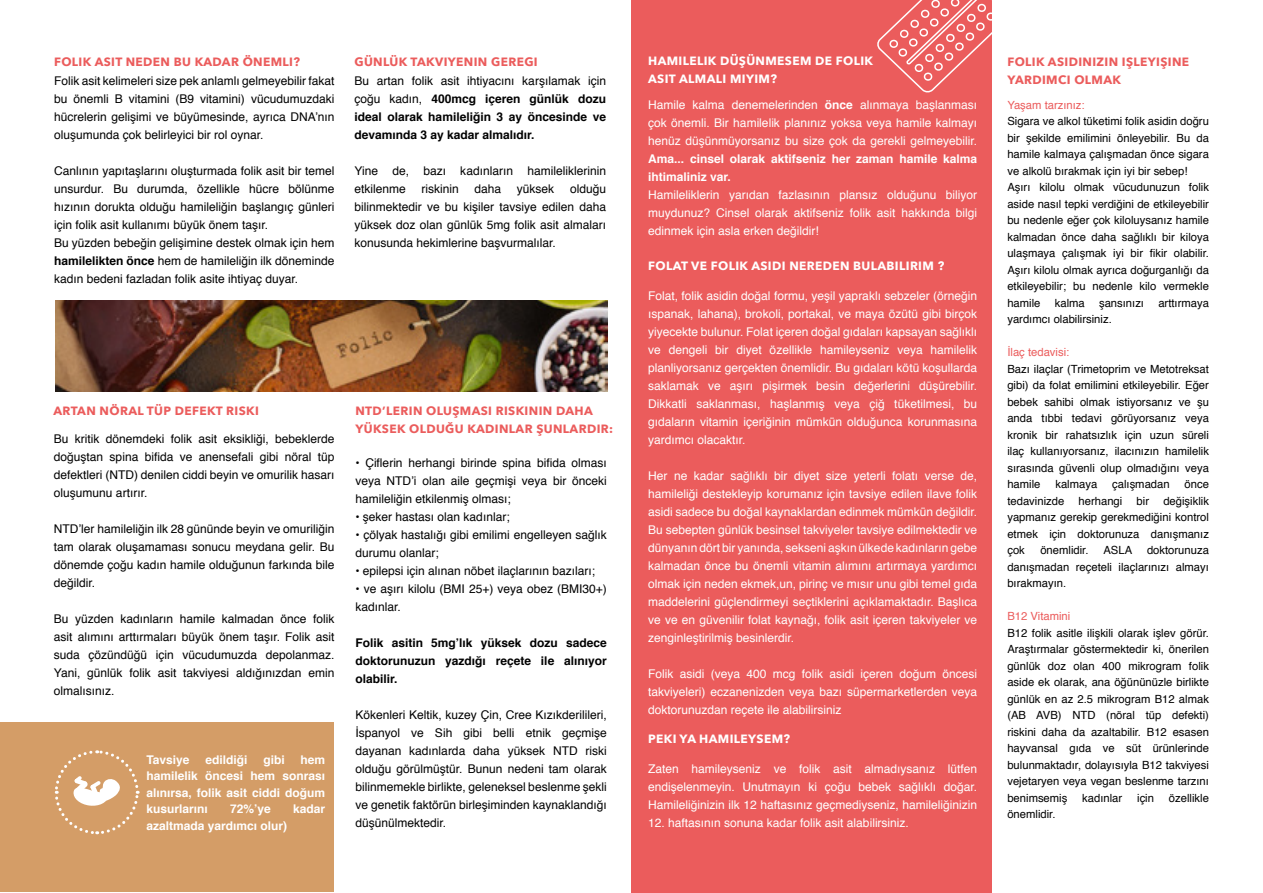
<style>
.page{position:relative;width:1263px;height:893px;background:#fff}
.page>*{position:absolute;margin:0;border:0;box-sizing:border-box;transform-origin:0 0}
.t1{font:12px/18px "Helvetica";color:#000;text-align:justify}
.t2{font:12px/18px "Helvetica";color:#fff;text-align:justify}
.t3{font:700 12px/18px "Helvetica";color:#000;text-align:justify}
.t4{font:700 12px/16.5px "Helvetica";color:#fff;text-align:justify}
.t5{font:700 12px/18px "Avenir Next";letter-spacing:.03em;color:#eb5c5c}
.t6{font:700 12px/18px "Avenir Next";letter-spacing:.03em;color:#fff}
.t7{font:11.25px/16.5px "Helvetica";color:#000;text-align:justify}
.t8{font:11.25px "Helvetica";color:#eb5c5c}
.s1{font-weight:700}
.s2{font-weight:400}
</style>
<div class="page">
<div style="left:631px;top:0;width:360px;height:893px;background:#eb5c5c"></div>
<svg style="left:877px;top:0;width:115px;height:92px"></svg>
<img style="left:56px;top:301px;width:551px;height:91px">
<div style="left:0;top:723px;width:333px;height:169px;background:#d49d67"></div>
<svg style="left:54px;top:750px;width:86px;height:85px"></svg>
<p class="t5" style="left:54px;top:53px;width:247px">FOLIK ASIT NEDEN BU KADAR ÖNEMLI?</p>
<p class="t5" style="left:354px;top:53px;width:185px">GÜNLÜK TAKVIYENIN GEREGI</p>
<p class="t1" style="left:54px;top:73px;width:282px">Folik asit kelimeleri size pek anlamlı gelmeyebilir fakat bu önemli B vitamini (B9 vitamini) vücudumuzdaki hücrelerin gelişimi ve büyümesinde, ayrıca DNA’nın oluşumunda çok belirleyici bir rol oynar.</p>
<p class="t1" style="left:54px;top:163px;width:282px;text-align:left">Canlının yapıtaşlarını oluşturmada folik asit bir temel unsurdur. Bu durumda, özellikle hücre bölünme hızının dorukta olduğu hamileliğin başlangıç günleri için folik asit kullanımı büyük önem taşır.<br>Bu yüzden bebeğin gelişimine destek olmak için hem <span class="s1">hamilelikten önce</span> hem de hamileliğin ilk döneminde kadın bedeni fazladan folik asite ihtiyaç duyar.</p>
<p class="t3" style="left:354px;top:72px;width:253px"><span class="s2">Bu artan folik asit ihtiyacını karşılamak için çoğu kadın,</span> 400mcg içeren günlük dozu ideal olarak hamileliğin 3 ay öncesinde ve devamında 3 ay kadar almalıdır.</p>
<p class="t1" style="left:354px;top:163px;width:253px">Yine de, bazı kadınların hamileliklerinin etkilenme</p>
<p class="t1" style="left:354px;top:181px;width:253px;text-indent:216px">olduğu bilinmektedir ve bu kişiler tavsiye edilen daha yüksek doz olan günlük 5mg folik asit almaları konusunda hekimlerine başvurmalılar.</p>
<p class="t1" style="left:421px;top:181px;width:39px">riskinin</p>
<p class="t1" style="left:475px;top:181px;width:28px">daha</p>
<p class="t1" style="left:517px;top:181px;width:39px">yüksek</p>
<p class="t5" style="left:53px;top:402px;width:207px">ARTAN NÖRAL TÜP DEFEKT RISKI</p>
<p class="t1" style="left:54px;top:430px;width:282px">Bu kritik dönemdeki folik asit eksikliği, bebeklerde doğuştan spina bifida ve anensefali gibi nöral tüp defektleri (NTD) denilen ciddi beyin ve omurilik hasarı oluşumunu artırır.</p>
<p class="t1" style="left:54px;top:520px;width:282px">NTD’ler hamileliğin ilk 28 gününde beyin ve omuriliğin tam olarak oluşamaması sonucu meydana gelir. Bu dönemde çoğu kadın hamile olduğunun farkında bile değildir.</p>
<p class="t1" style="left:54px;top:610px;width:282px">Bu yüzden kadınların hamile kalmadan önce folik asit alımını arttırmaları büyük önem taşır. Folik asit suda çözündüğü için vücudumuzda depolanmaz.<br>Yani, günlük folik asit takviyesi aldığınızdan emin olmalısınız.</p>
<p class="t4" style="left:146px;top:751px;width:45px">Tavsiye</p>
<p class="t4" style="left:205px;top:751px;width:44px">edildiği</p>
<p class="t4" style="left:263px;top:751px;width:23px">gibi</p>
<p class="t4" style="left:146px;top:751px;width:180px;text-indent:154px">hem hamilelik öncesi hem sonrası alınırsa, folik asit ciddi doğum kusurlarını</p>
<p class="t4" style="left:230px;top:801px;width:42px">72%’ye</p>
<p class="t4" style="left:293px;top:801px;width:34px">kadar</p>
<p class="t4" style="left:146px;top:817px;width:142px">azaltmada yardımcı olur)</p>
<p class="t5" style="left:355px;top:402px;width:259px">NTD’LERIN OLUŞMASI RISKININ DAHA<br>YÜKSEK OLDUĞU KADINLAR ŞUNLARDIR:</p>
<p class="t1" style="left:355px;top:454px;width:253px">• Çiflerin herhangi birinde spina bifida olması veya NTD’i olan aile geçmişi veya bir önceki hamileliğin etkilenmiş olması;</p>
<p class="t1" style="left:355px;top:508px;width:156px">• şeker hastası olan kadınlar;</p>
<p class="t1" style="left:355px;top:526px;width:253px">• çölyak hastalığı gibi emilimi engelleyen sağlık durumu olanlar;</p>
<p class="t1" style="left:355px;top:562px;width:241px">• epilepsi için alınan nöbet ilaçlarının bazıları;</p>
<p class="t1" style="left:355px;top:580px;width:253px">• ve aşırı kilolu (BMI 25+) veya obez (BMI30+) kadınlar.</p>
<p class="t3" style="left:355px;top:634px;width:253px">Folik asitin 5mg’lık yüksek dozu sadece doktorunuzun yazdığı reçete ile alınıyor olabilir.</p>
<p class="t1" style="left:355px;top:706px;width:253px">Kökenleri Keltik, kuzey Çin, Cree Kızıkderilileri, İspanyol ve Sih gibi belli etnik geçmişe dayanan kadınlarda daha yüksek NTD riski olduğu görülmüştür. Bunun nedeni tam olarak bilinmemekle birlikte, geleneksel beslenme şekli ve genetik faktörün birleşiminden kaynaklandığı düşünülmektedir.</p>
<p class="t6" style="left:648px;top:52px;width:226px">HAMILELIK DÜŞÜNMESEM DE FOLIK<br>ASIT ALMALI MIYIM?</p>
<p class="t2" style="left:648px;top:96px;width:331px">Hamile kalma denemelerinden <span class="s1">önce</span> alınmaya başlanması çok önemli. Bir hamilelik planınız yoksa veya hamile kalmayı henüz düşünmüyorsanız bu size çok da gerekli gelmeyebilir.</p>
<p class="t4" style="left:648px;top:150px;width:331px;line-height:18px">Ama... cinsel olarak aktifseniz her zaman hamile kalma ihtimaliniz var.</p>
<p class="t2" style="left:648px;top:186px;width:331px">Hamileliklerin yarıdan fazlasının plansız olduğunu biliyor muydunuz? Cinsel olarak aktifseniz folik asit hakkında bilgi edinmek için asla erken değildir!</p>
<p class="t6" style="left:648px;top:257px;width:298px">FOLAT VE FOLIK ASIDI NEREDEN BULABILIRIM ?</p>
<p class="t2" style="left:648px;top:287px;width:331px">Folat, folik asidin doğal formu, yeşil yapraklı sebzeler (örneğin ıspanak, lahana), brokoli, portakal, ve maya özütü gibi birçok yiyecekte bulunur. Folat içeren doğal gıdaları kapsayan sağlıklı ve dengeli bir diyet özellikle hamileyseniz veya hamilelik planliyorsanız gerçekten önemlidir. Bu gıdaları kötü koşullarda saklamak ve aşırı pişirmek besin değerlerini düşürebilir.<br>Dikkatli saklanması, haşlanmış veya çiğ tüketilmesi, bu gıdaların vitamin içeriğinin mümkün olduğunca korunmasına yardımcı olacaktır.</p>
<p class="t2" style="left:648px;top:467px;width:331px">Her ne kadar sağlıklı bir diyet size yeterli folatı verse de, hamileliği destekleyip korumanız için tavsiye edilen ilave folik asidi sadece bu doğal kaynaklardan edinmek mümkün değildir.<br>Bu sebepten günlük besinsel takviyeler tavsiye edilmektedir ve dünyanın dört bir yanında, sekseni aşkın ülkede kadınların gebe kalmadan önce bu önemli vitamin alımını artırmaya yardımcı olmak için neden ekmek,un, pirinç ve mısır unu gibi temel gıda maddelerini güçlendirmeyi seçtiklerini açıklamaktadır. Başlıca ve ve en güvenilir folat kaynağı, folik asit içeren takviyeler ve zenginleştirilmiş besinlerdir.</p>
<p class="t2" style="left:648px;top:665px;width:331px">Folik asidi (veya 400 mcg folik asidi içeren doğum öncesi takviyeleri) eczanenizden veya bazı süpermarketlerden veya doktorunuzdan reçete ile alabilirsiniz</p>
<p class="t6" style="left:648px;top:729px;width:143px">PEKI YA HAMILEYSEM?</p>
<p class="t2" style="left:648px;top:760px;width:331px">Zaten hamileyseniz ve folik asit almadıysanız lütfen endişelenmeyin. Unutmayın ki çoğu bebek sağlıklı doğar.<br>Hamileliğinizin ilk 12 haftasınız geçmediyseniz, hamileliğinizin</p>
<p class="t2" style="left:648px;top:814px;width:262px">12. haftasının sonuna kadar folik asit alabilirsiniz.</p>
<p class="t5" style="left:1007px;top:53px;width:183px">FOLIK ASIDINIZIN IŞLEYIŞINE<br>YARDIMCI OLMAK</p>
<p class="t8" style="left:1007px;top:96px;width:79px">Yaşam tarzınız:</p>
<p class="t7" style="left:1007px;top:113px;width:203px;text-align:left">Sigara ve alkol tüketimi folik asidin doğru bir şekilde emilimini önleyebilir. Bu da hamile kalmaya çalışmadan önce sigara ve alkolü bırakmak için iyi bir sebep!<br>Aşırı kilolu olmak vücudunuzun folik aside nasıl tepki verdiğini de etkileyebilir bu nedenle eğer çok kiloluysanız hamile kalmadan önce daha sağlıklı bir kiloya ulaşmaya çalışmak iyi bir fikir olabilir.<br>Aşırı kilolu olmak ayrıca doğurganlığı da etkileyebilir; bu nedenle kilo vermekle hamile</p>
<p class="t7" style="left:1055px;top:295px;width:32px">kalma</p>
<p class="t7" style="left:1099px;top:295px;width:47px">şansınızı</p>
<p class="t7" style="left:1158px;top:295px;width:52px">arttırmaya</p>
<p class="t7" style="left:1007px;top:311px;width:106px">yardımcı olabilirsiniz.</p>
<p class="t8" style="left:1007px;top:343px;width:63px">İlaç tedavisi:</p>
<p class="t7" style="left:1007px;top:361px;width:203px">Bazı ilaçlar (Trimetoprim ve Metotreksat gibi) da folat emilimini etkileyebilir. Eğer bebek sahibi olmak istiyorsanız ve şu anda tıbbi tedavi görüyorsanız veya kronik bir rahatsızlık için uzun süreli ilaç kullanıyorsanız, ilacınızın hamilelik sırasında güvenli olup olmadığını veya hamile</p>
<p class="t7" style="left:1055px;top:476px;width:43px">kalmaya</p>
<p class="t7" style="left:1112px;top:476px;width:59px">çalışmadan</p>
<p class="t7" style="left:1184px;top:476px;width:26px">önce</p>
<p class="t7" style="left:1007px;top:493px;width:58px">tedavinizde</p>
<p class="t7" style="left:1078px;top:493px;width:45px">herhangi</p>
<p class="t7" style="left:1136px;top:493px;width:14px">bir</p>
<p class="t7" style="left:1007px;top:493px;width:203px;text-indent:156px">değişiklik yapmanız gerekip gerekmediğini kontrol etmek için doktorunuza danışmanız çok</p>
<p class="t7" style="left:1040px;top:542px;width:50px">önemlidir.</p>
<p class="t7" style="left:1103px;top:542px;width:30px">ASLA</p>
<p class="t7" style="left:1007px;top:542px;width:203px;text-indent:140px">doktorunuza danışmadan reçeteli ilaçlarınızı almayı bırakmayın.</p>
<p class="t8" style="left:1007px;top:607px;width:64px">B12 Vitamini</p>
<p class="t7" style="left:1007px;top:625px;width:203px">B12 folik asitle ilişkili olarak işlev görür.<br>Araştırmalar göstermektedir ki, önerilen günlük doz olan 400 mikrogram folik aside ek olarak, ana öğününüzle birlikte günlük en az 2.5 mikrogram B12 almak (AB AVB) NTD (nöral tüp defekti) riskini daha da azaltabilir. B12 esasen hayvansal gıda ve süt ürünlerinde bulunmaktadır, dolayısıyla B12 takviyesi vejetaryen veya vegan beslenme tarzını benimsemiş</p>
<p class="t7" style="left:1082px;top:790px;width:42px">kadınlar</p>
<p class="t7" style="left:1137px;top:790px;width:18px">için</p>
<p class="t7" style="left:1169px;top:790px;width:42px">özellikle</p>
<p class="t7" style="left:1007px;top:806px;width:50px">önemlidir.</p>
</div>
